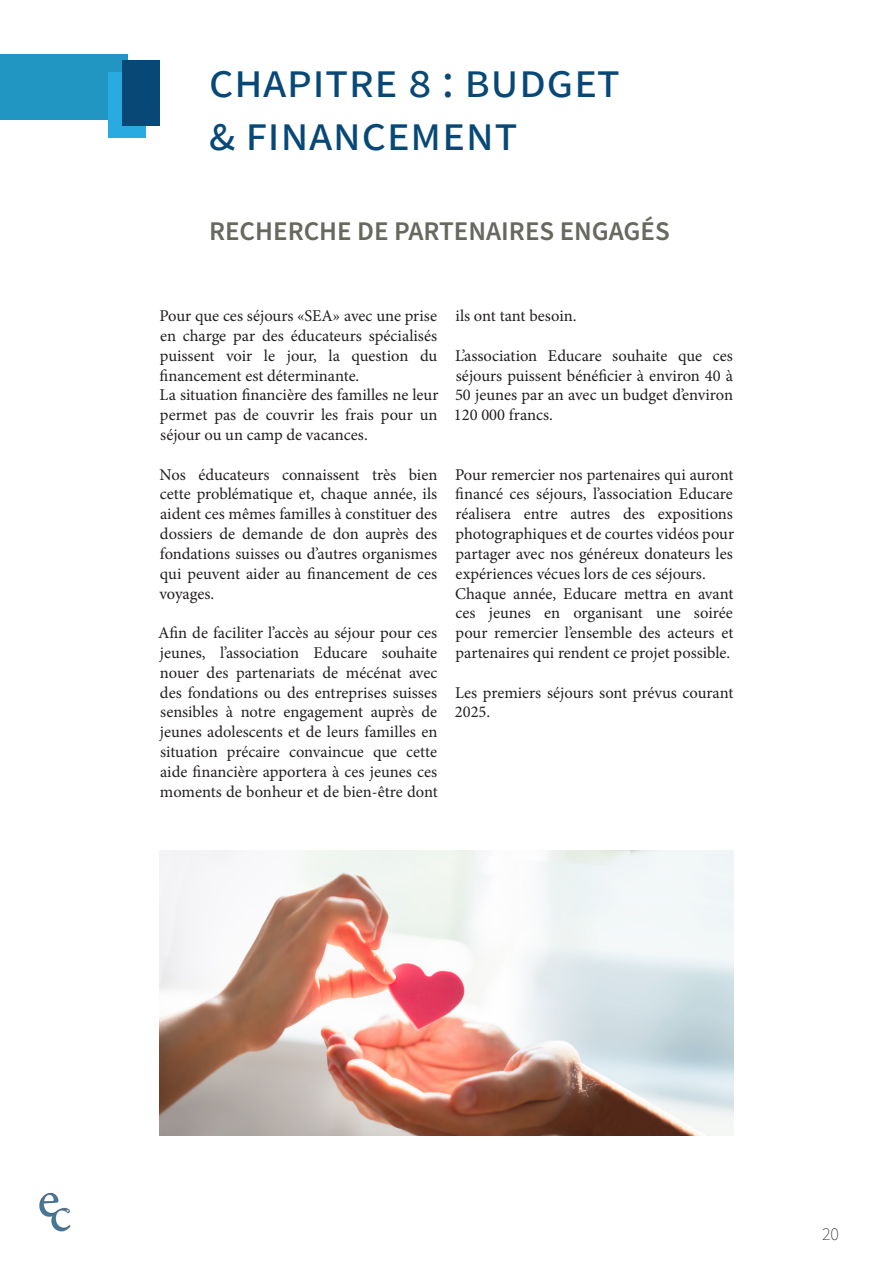
<style>
.page{position:relative;width:893px;height:1263px;background:#fff}
.page>*{position:absolute;margin:0;border:0;box-sizing:border-box;transform-origin:0 0}
.mn_title_small{font:49.5px "Source Sans Pro";color:#074877}
.Sous_parties{font:600 27px "Source Sans Pro";color:#686860}
.t1{font:200 18px "Source Sans Pro";color:#231f20}
.PARAGRAPHE_Educare{font:16.5px/19.8px "Minion Pro";color:#231f20;text-align:justify}
</style>
<div class="page">
<div style="left:0;top:54px;width:127px;height:66px;background:#2196c3"></div>
<div style="left:109px;top:72px;width:37px;height:66px;background:#29abe2"></div>
<div style="left:122px;top:60px;width:37px;height:66px;background:#074877"></div>
<img style="left:39px;top:1192px;width:32px;height:40px">
<img style="left:159px;top:851px;width:575px;height:284px">
<p class="mn_title_small" style="left:209px;top:48px;width:413px">CHAPITRE 8 : BUDGET</p>
<p class="mn_title_small" style="left:209px;top:100px;width:310px">&amp; FINANCEMENT</p>
<p class="Sous_parties" style="left:209px;top:213px;width:462px">RECHERCHE DE PARTENAIRES ENGAGÉS</p>
<p class="PARAGRAPHE_Educare" style="left:160px;top:306px;width:279px">Pour que ces séjours «SEA» avec une prise en charge par des éducateurs spécialisés puissent voir le jour, la question du financement est déterminante.</p>
<p class="PARAGRAPHE_Educare" style="left:160px;top:385px;width:280px">La situation financière des familles ne leur permet pas de couvrir les frais pour un séjour ou un camp de vacances.</p>
<p class="PARAGRAPHE_Educare" style="left:159px;top:465px;width:280px">Nos éducateurs connaissent très bien cette problématique et, chaque année, ils aident ces mêmes familles à constituer des dossiers de demande de don auprès des fondations suisses ou d’autres organismes qui peuvent aider au financement de ces voyages.</p>
<p class="PARAGRAPHE_Educare" style="left:158px;top:623px;width:281px">Afin de faciliter l’accès au séjour pour ces jeunes, l’association Educare souhaite nouer des partenariats de mécénat avec des fondations ou des entreprises suisses sensibles à notre engagement auprès de jeunes adolescents et de leurs familles en situation précaire convaincue que cette aide financière apportera à ces jeunes ces moments de bonheur et de bien-être dont</p>
<p class="PARAGRAPHE_Educare" style="left:455px;top:306px;width:123px">ils ont tant besoin.</p>
<p class="PARAGRAPHE_Educare" style="left:454px;top:346px;width:281px">L’association Educare souhaite que ces séjours puissent bénéficier à environ 40 à 50 jeunes par an avec un budget d’environ 120 000 francs.</p>
<p class="PARAGRAPHE_Educare" style="left:455px;top:465px;width:280px">Pour remercier nos partenaires qui auront financé ces séjours, l’association Educare réalisera entre autres des expositions photographiques et de courtes vidéos pour partager avec nos généreux donateurs les expériences vécues lors de ces séjours.</p>
<p class="PARAGRAPHE_Educare" style="left:455px;top:583px;width:280px">Chaque année, Educare mettra en avant ces jeunes en organisant une soirée pour remercier l’ensemble des acteurs et partenaires qui rendent ce projet possible.</p>
<p class="PARAGRAPHE_Educare" style="left:455px;top:682px;width:280px">Les premiers séjours sont prévus courant<br>2025.</p>
<p class="t1" style="left:822px;top:1221px;width:18px">20</p>
</div>
